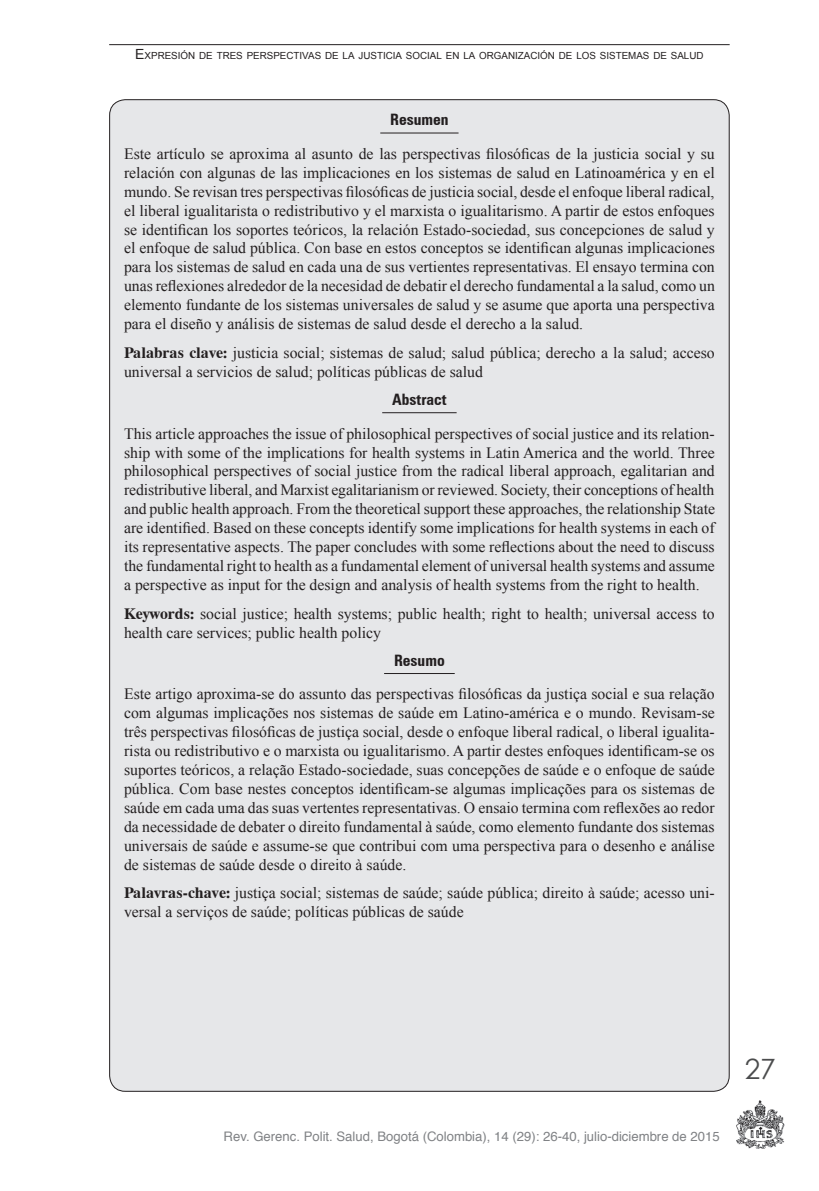
<style>
.page{position:relative;width:819px;height:1191px;background:#fff}
.page>*{position:absolute;margin:0;border:0;box-sizing:border-box;transform-origin:0 0}
.t1{font:28px "Century Gothic";color:#4b4c4d}
.t2{font:15.75px/18.9px "Times New Roman";color:#231f20;text-align:justify}
.t3{font:700 condensed 15.75px "Zurich BT";color:#231f20}
.t4{font:13.12px "Helvetica";color:#808285}
.t5{font:9.8px "Arial";color:#231f20}
.s1{font-size:14px}
.s2{font-family:"Dutch 801 BT";font-weight:700}
</style>
<div class="page">
<div style="left:110px;top:100px;width:619px;height:991px;background:#e6e7e9;border-radius:16px"></div>
<img style="left:736px;top:1100px;width:48px;height:49px">
<hr style="left:380px;top:133px;width:78px;height:1px;background:#231f20">
<hr style="left:382px;top:412px;width:74px;height:1px;background:#231f20">
<hr style="left:384px;top:673px;width:70px;height:1px;background:#231f20">
<hr style="left:109px;top:44px;width:620px;height:1px;background:#231f20">
<p class="t5" style="left:135px;top:49px;width:569px"><span class="s1">E</span>XPRESIÓN DE TRES PERSPECTIVAS DE LA JUSTICIA SOCIAL EN LA ORGANIZACIÓN DE LOS SISTEMAS DE SALUD</p>
<p class="t3" style="left:390px;top:110px;width:60px">Resumen</p>
<p class="t2" style="left:124px;top:144px;width:592px">Este artículo se aproxima al asunto de las perspectivas filosóficas de la justicia social y su relación con algunas de las implicaciones en los sistemas de salud en Latinoamérica y en el mundo. Se revisan tres perspectivas filosóficas de justicia social, desde el enfoque liberal radical, el liberal igualitarista o redistributivo y el marxista o igualitarismo. A partir de estos enfoques se identifican los soportes teóricos, la relación Estado-sociedad, sus concepciones de salud y el enfoque de salud pública. Con base en estos conceptos se identifican algunas implicaciones para los sistemas de salud en cada una de sus vertientes representativas. El ensayo termina con unas reflexiones alrededor de la necesidad de debatir el derecho fundamental a la salud, como un elemento fundante de los sistemas universales de salud y se asume que aporta una perspectiva para el diseño y análisis de sistemas de salud desde el derecho a la salud.</p>
<p class="t2" style="left:124px;top:343px;width:592px"><span class="s2">Palabras clave:</span> justicia social; sistemas de salud; salud pública; derecho a la salud; acceso universal a servicios de salud; políticas públicas de salud</p>
<p class="t3" style="left:392px;top:390px;width:56px">Abstract</p>
<p class="t2" style="left:124px;top:424px;width:592px">This article approaches the issue of philosophical perspectives of social justice and its relation&shy;ship with some of the implications for health systems in Latin America and the world. Three philosophical perspectives of social justice from the radical liberal approach, egalitarian and redistributive liberal, and Marxist egalitarianism or reviewed. Society, their conceptions of health and public health approach. From the theoretical support these approaches, the relationship State are identified. Based on these concepts identify some implications for health systems in each of its representative aspects. The paper concludes with some reflections about the need to discuss the fundamental right to health as a fundamental element of universal health systems and assume a perspective as input for the design and analysis of health systems from the right to health.</p>
<p class="t2" style="left:124px;top:604px;width:592px"><span class="s2">Keywords:</span> social justice; health systems; public health; right to health; universal access to health care services; public health policy</p>
<p class="t3" style="left:394px;top:650px;width:52px">Resumo</p>
<p class="t2" style="left:124px;top:684px;width:592px">Este artigo aproxima-se do assunto das perspectivas filosóficas da justiça social e sua relação com algumas implicações nos sistemas de saúde em Latino-américa e o mundo. Revisam-se três perspectivas filosóficas de justiça social, desde o enfoque liberal radical, o liberal igualita&shy;rista ou redistributivo e o marxista ou igualitarismo. A partir destes enfoques identificam-se os suportes teóricos, a relação Estado-sociedade, suas concepções de saúde e o enfoque de saúde pública. Com base nestes conceptos identificam-se algumas implicações para os sistemas de saúde em cada uma das suas vertentes representativas. O ensaio termina com reflexões ao redor da necessidade de debater o direito fundamental à saúde, como elemento fundante dos sistemas universais de saúde e assume-se que contribui com uma perspectiva para o desenho e análise de sistemas de saúde desde o direito à saúde.</p>
<p class="t2" style="left:124px;top:883px;width:592px"><span class="s2">Palavras-chave:</span> justiça social; sistemas de saúde; saúde pública; direito à saúde; acesso uni&shy;versal a serviços de saúde; políticas públicas de saúde</p>
<p class="t4" style="left:224px;top:1125px;width:497px">Rev. Gerenc. Polit. Salud, Bogotá (Colombia), 14 (29): 26-40, julio-diciembre de 2015</p>
<h1 class="t1" style="left:744px;top:1051px;width:33px">27</h1>
</div>
